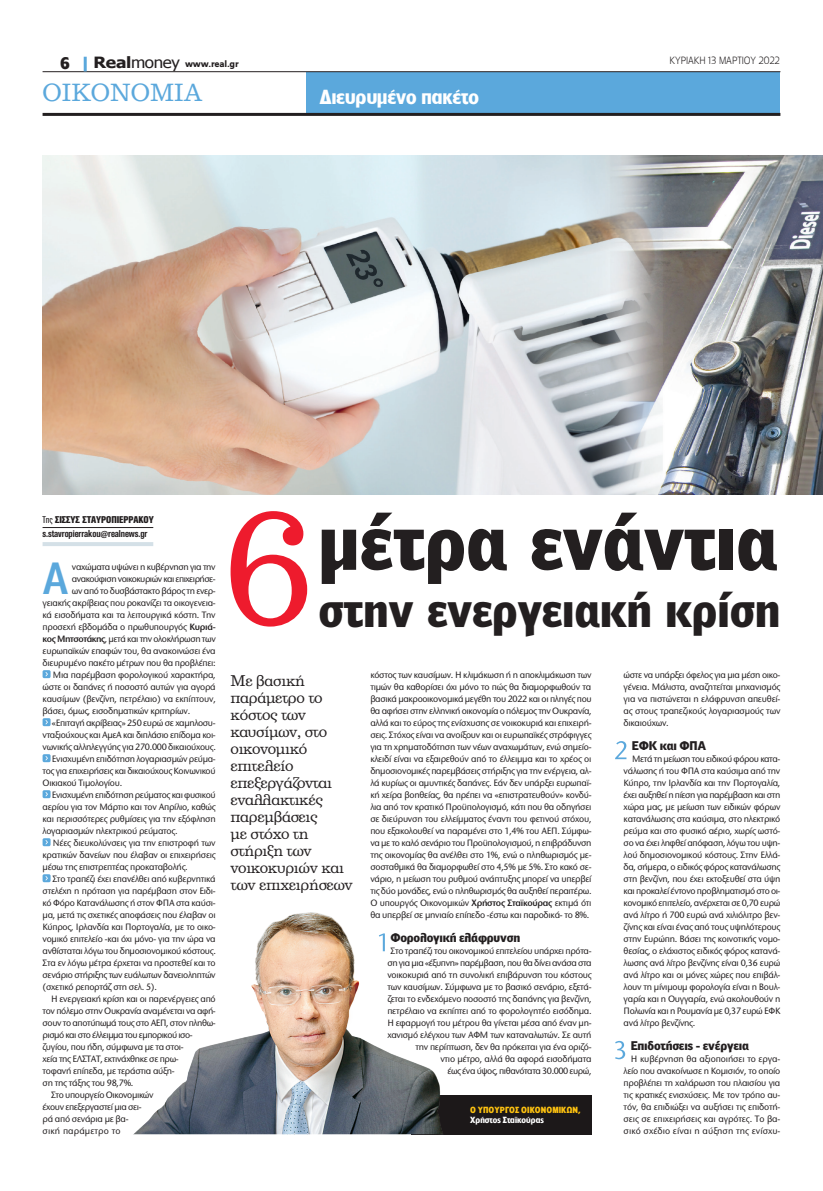
<style>
.page{position:relative;width:823px;height:1191px;background:#fff}
.page>*{position:absolute;margin:0;border:0;box-sizing:border-box;transform-origin:0 0}
.NEW_Titlos_55pt{font:900 75.4px "PF Bell Gothic Text";letter-spacing:-.01em;color:#231f20;scale:.96 1}
.NEW_Titlos_55pt-2{font:900 46.6px "PF Bell Gothic Text";letter-spacing:-.01em;color:#231f20;scale:.96 1}
.NEW_keimeno{font:500 42px "PF Lounge";color:#5ba8dc}
.t1{font:24px "PF Clarendon";color:#5ba8dc;scale:.96 1}
.t2{font:700 19px "PF Lounge";color:#fff}
.t3{font:700 16px "PF Lounge";color:#231f20}
.NEW_ypotitlos15pt{font:15px/17px "PF Clarendon";letter-spacing:-.02em;color:#231f20}
.NEW_Mesotitlos{font:900 12px "PF Bell Gothic Text";letter-spacing:-.02em;color:#231f20}
.t4{font:700 10px "PF Akzidenz Text Cond";letter-spacing:-.01em;color:#231f20}
.t5{font:900 10px "PF Akzidenz Text Cond";letter-spacing:-.01em;color:#231f20}
.t6{font:300 10px "PF Lounge";letter-spacing:-.005em;color:#231f20;scale:.96 1}
.NEW_keimeno-2{font:500 9.6px/12px "Stone Sans ITC Hel";letter-spacing:-.03em;color:#231f20;text-align:justify;scale:.96 1}
.NEW_keimeno_esoxi{font:500 9.6px/12px "Stone Sans ITC Hel";letter-spacing:-.035em;color:#231f20;scale:.96 1}
.vinieta{font:900 9px "PF Catalog";letter-spacing:-.02em;color:#231f20;scale:.96 1}
.NEW_Lezanta{font:700 8.3px/10px "PF Lounge";letter-spacing:.01em;color:#fec210}
.s1{font-family:"Tahoma";font-weight:700;font-size:15.5px}
.s2{font-family:"Tahoma";font-weight:400;font-size:15.5px}
.s3{font-weight:400}
.s4{font-weight:600}
.s5{color:#fff}
</style>
<div class="page">
<div style="left:306px;top:72px;width:474px;height:41px;background:#5ba8dc"></div>
<hr style="left:43px;top:71px;width:737px;height:1px;background:#231f20">
<hr style="left:43px;top:113px;width:737px;height:3px;background:#231f20">
<hr style="left:84px;top:57px;width:3px;height:14px;background:#5ba8dc">
<div style="left:411px;top:1095px;width:181px;height:39px;background:#1c1819"></div>
<hr style="left:43px;top:527px;width:110px;height:1px;background:#231f20">
<hr style="left:43px;top:542px;width:110px;height:4px;background:#d4e0e7">
<svg style="left:43px;top:670px;width:8px;height:8px"></svg>
<svg style="left:43px;top:718px;width:8px;height:8px"></svg>
<svg style="left:43px;top:754px;width:8px;height:8px"></svg>
<svg style="left:43px;top:790px;width:8px;height:8px"></svg>
<svg style="left:43px;top:838px;width:8px;height:8px"></svg>
<svg style="left:43px;top:874px;width:8px;height:8px"></svg>
<svg style="left:615px;top:741px;width:11px;height:18px"></svg>
<svg style="left:615px;top:1041px;width:9px;height:18px"></svg>
<img style="left:43px;top:156px;width:779px;height:339px">
<svg style="left:230px;top:511px;width:77px;height:115px"></svg>
<img style="left:134px;top:912px;width:309px;height:222px">
<p class="vinieta" style="left:94px;top:59px;width:153px"><span class="s1">Real</span><span class="s2">money</span> www.real.gr</p>
<p class="t6" style="left:669px;top:55px;width:117px">ΚΥΡΙΑΚΗ 13 ΜΑΡΤΙΟΥ 2022</p>
<p class="t3" style="left:60px;top:54px;width:11px">6</p>
<h3 class="t1" style="left:43px;top:80px;width:168px">OIKONOMIA</h3>
<h3 class="t2" style="left:319px;top:86px;width:161px">Διευρυμένο πακέτο</h3>
<p class="t5" style="left:43px;top:514px;width:113px"><span class="s3">Της</span> ΣΙΣΣΥΣ ΣΤΑΥΡΟΠΙΕΡΡΑΚΟΥ</p>
<p class="NEW_keimeno" style="left:43px;top:555px;width:28px">Α</p>
<p class="t4" style="left:43px;top:528px;width:106px">s.stavropierrakou@realnews.gr</p>
<p class="NEW_keimeno-2" style="left:43px;top:561px;width:182px;text-align:right">ναχώματα υψώνει η κυβέρνηση για την ανακούφιση νοικοκυριών και επιχειρήσε-<br>ων από το δυσβάστακτο βάρος τη ενερ&shy;γειακής ακρίβειας που ροκανίζει τα οικογενεια&shy;κά εισοδήματα και τα λειτουργικά κόστη. Την προσεχή εβδομάδα ο πρωθυπουργός <span class="s4">Κυριά&shy;κος Μητσοτάκης</span>, μετά και την ολοκλήρωση των ευρωπαϊκών επαφών του, θα ανακοινώσει ένα διευρυμένο πακέτο μέτρων που θα προβλέπει:</p>
<p class="NEW_keimeno-2" style="left:43px;top:669px;width:182px;text-indent:10px">Μια παρέμβαση φορολογικού χαρακτήρα, ώστε οι δαπάνες ή ποσοστό αυτών για αγορά καυσίμων (βενζίνη, πετρέλαιο) να εκπίπτουν, βάσει, όμως, εισοδηματικών κριτηρίων.</p>
<p class="NEW_keimeno-2" style="left:43px;top:717px;width:182px;text-indent:9px">«Επιταγή ακρίβειας» 250 ευρώ σε χαμηλοσυ&shy;νταξιούχους και ΑμεΑ και διπλάσιο επίδομα κοι&shy;νωνικής αλληλεγγύης για 270.000 δικαιούχους.</p>
<p class="NEW_keimeno-2" style="left:43px;top:753px;width:182px;text-indent:9px">Ενισχυμένη επιδότηση λογαριασμών ρεύμα&shy;τος για επιχειρήσεις και δικαιούχους Κοινωνικού Οικιακού Τιμολογίου.</p>
<p class="NEW_keimeno-2" style="left:43px;top:789px;width:182px;text-indent:9px">Ενισχυμένη επιδότηση ρεύματος και φυσικού αερίου για τον Μάρτιο και τον Απρίλιο, καθώς και περισσότερες ρυθμίσεις για την εξόφληση λογαριασμών ηλεκτρικού ρεύματος.</p>
<p class="NEW_keimeno-2" style="left:43px;top:837px;width:182px;text-indent:10px">Νέες διευκολύνσεις για την επιστροφή των κρατικών δανείων που έλαβαν οι επιχειρήσεις μέσω της επιστρεπτέας προκαταβολής.</p>
<p class="NEW_keimeno-2" style="left:43px;top:873px;width:182px;text-indent:10px">Στο τραπέζι έχει επανέλθει από κυβερνητικά στελέχη η πρόταση για παρέμβαση στον Ειδι&shy;κό Φόρο Κατανάλωσης ή στον ΦΠΑ στα καύσι&shy;μα, μετά τις σχετικές αποφάσεις που έλαβαν οι Κύπρος, Ιρλανδία και Πορτογαλία, με το οικο&shy;νομικό επιτελείο -και όχι μόνο- για την ώρα να ανθίσταται λόγω του δημοσιονομικού κόστους.<br>Στα εν λόγω μέτρα έρχεται να προστεθεί και το σενάριο στήριξης των ευάλωτων δανειοληπτών (σχετικό ρεπορτάζ στη σελ. 5).</p>
<p class="NEW_keimeno_esoxi" style="left:43px;top:993px;width:182px;text-indent:9px">H ενεργειακή κρίση και οι παρενέργειες από τον πόλεμο στην Ουκρανία αναμένεται να αφή&shy;σουν το αποτύπωμά τους στο ΑΕΠ, στον πληθω&shy;ρισμό και στο έλλειμμα του εμπορικού ισο&shy;ζυγίου, που ήδη, σύμφωνα με τα στοι-<br>χεία της ΕΛΣΤΑΤ, εκτινάχθηκε σε πρω-<br>τοφανή επίπεδα, με τεράστια αύξη-<br>ση της τάξης του 98,7%.</p>
<p class="NEW_keimeno_esoxi" style="left:43px;top:1089px;width:117px;text-indent:9px">Στο υπουργείο Οικονομικών έχουν επεξεργαστεί μια σει&shy;ρά από σενάρια με βα-<br>σική παράμετρο το</p>
<p class="NEW_Titlos_55pt" style="left:318px;top:494px;width:480px">μέτρα ενάντια</p>
<p class="NEW_Titlos_55pt-2" style="left:318px;top:580px;width:482px">στην ενεργειακή κρίση</p>
<p class="NEW_ypotitlos15pt" style="left:230px;top:673px;width:124px">Με βασική παράμετρο το κόστος των καυσίμων, στο οικονομικό επιτελείο επεξεργάζονται εναλλακτικές παρεμβάσεις<br>με στόχο τη στήριξη των νοικοκυριών και των επιχειρήσεων</p>
<p class="NEW_keimeno_esoxi" style="left:370px;top:669px;width:232px;text-align:justify">κόστος των καυσίμων. Η κλιμάκωση ή η αποκλιμάκωση των τιμών θα καθορίσει όχι μόνο το πώς θα διαμορφωθούν τα βασικά μακροοικονομικά μεγέθη του 2022 και οι πληγές που θα αφήσει στην ελληνική οικονομία ο πόλεμος την Ουκρανία, αλλά και το εύρος της ενίσχυσης σε νοικοκυριά και επιχειρή&shy;σεις. Στόχος είναι να ανοίξουν και οι ευρωπαϊκές στρόφιγγες για τη χρηματοδότηση των νέων αναχωμάτων, ενώ σημείο&shy;κλειδί είναι να εξαιρεθούν από το έλλειμμα και το χρέος οι δημοσιονομικές παρεμβάσεις στήριξης για την ενέργεια, αλ&shy;λά κυρίως οι αμυντικές δαπάνες. Εάν δεν υπάρξει ευρωπαϊ&shy;κή χείρα βοηθείας, θα πρέπει να «επιστρατευθούν» κονδύ&shy;λια από τον κρατικό Προϋπολογισμό, κάτι που θα οδηγήσει σε διεύρυνση του ελλείμματος έναντι του φετινού στόχου, που εξακολουθεί να παραμένει στο 1,4% του ΑΕΠ. Σύμφω&shy;να με το καλό σενάριο του Προϋπολογισμού, η επιβράδυνση της οικονομίας θα ανέλθει στο 1%, ενώ ο πληθωρισμός με&shy;σοσταθμικά θα διαμορφωθεί στο 4,5% με 5%. Στο κακό σε&shy;νάριο, η μείωση του ρυθμού ανάπτυξης μπορεί να υπερβεί τις δύο μονάδες, ενώ ο πληθωρισμός θα αυξηθεί περαιτέρω.<br>Ο υπουργός Οικονομικών <span class="s4">Χρήστος Σταϊκούρας</span> εκτιμά ότι θα υπερβεί σε μηνιαίο επίπεδο -έστω και παροδικά- το 8%.</p>
<p class="NEW_Mesotitlos" style="left:390px;top:930px;width:131px">Φορολογική ελάφρυνση</p>
<p class="NEW_keimeno-2" style="left:387px;top:945px;width:214px;text-align:right">Στο τραπέζι του οικονομικού επιτελείου υπάρχει πρότα&shy;ση για μια «έξυπνη» παρέμβαση, που θα δίνει ανάσα στα νοικοκυριά από τη συνολική επιβάρυνση του κόστους των καυσίμων. Σύμφωνα με το βασικό σενάριο, εξετά&shy;ζεται το ενδεχόμενο ποσοστό της δαπάνης για βενζίνη, πετρέλαιο να εκπίπτει από το φορολογητέο εισόδημα.<br>Η εφαρμογή του μέτρου θα γίνεται μέσα από έναν μη&shy;χανισμό ελέγχου των ΑΦΜ των καταναλωτών. Σε αυτή την περίπτωση, δεν θα πρόκειται για ένα οριζό-<br>ντιο μέτρο, αλλά θα αφορά εισοδήματα<br>έως ένα ύψος, πιθανότατα 30.000 ευρώ,</p>
<p class="NEW_Lezanta" style="left:470px;top:1105px;width:112px">Ο ΥΠΟΥΡΓΌΣ ΟΙΚΟΝΟΜΙΚΏΝ,<br><span class="s5">Χρήστος Σταϊκούρας</span></p>
<p class="NEW_keimeno-2" style="left:623px;top:669px;width:165px">ώστε να υπάρξει όφελος για μια μέση οικο&shy;γένεια. Μάλιστα, αναζητείται μηχανισμός για να πιστώνεται η ελάφρυνση απευθεί&shy;ας στους τραπεζικούς λογαριασμούς των δικαιούχων.</p>
<p class="NEW_Mesotitlos" style="left:631px;top:738px;width:76px">ΕΦΚ και ΦΠΑ</p>
<p class="NEW_keimeno-2" style="left:623px;top:753px;width:165px;text-indent:8px">Μετά τη μείωση του ειδικού φόρου κατα&shy;νάλωσης ή του ΦΠΑ στα καύσιμα από την Κύπρο, την Ιρλανδία και την Πορτογαλία, έχει αυξηθεί η πίεση για παρέμβαση και στη χώρα μας, με μείωση των ειδικών φόρων κατανάλωσης στα καύσιμα, στο ηλεκτρικό ρεύμα και στο φυσικό αέριο, χωρίς ωστό&shy;σο να έχει ληφθεί απόφαση, λόγω του υψη&shy;λού δημοσιονομικού κόστους. Στην Ελλά&shy;δα, σήμερα, ο ειδικός φόρος κατανάλωσης στη βενζίνη, που έχει εκτοξευθεί στα ύψη και προκαλεί έντονο προβληματισμό στο οι&shy;κονομικό επιτελείο, ανέρχεται σε 0,70 ευρώ ανά λίτρο ή 700 ευρώ ανά χιλιόλιτρο βεν&shy;ζίνης και είναι ένας από τους υψηλότερους στην Ευρώπη. Βάσει της κοινοτικής νομο&shy;θεσίας, ο ελάχιστος ειδικός φόρος κατανά&shy;λωσης ανά λίτρο βενζίνης είναι 0,36 ευρώ ανά λίτρο και οι μόνες χώρες που επιβάλ&shy;λουν τη μίνιμουμ φορολογία είναι η Βουλ&shy;γαρία και η Ουγγαρία, ενώ ακολουθούν η Πολωνία και η Ρουμανία με 0,37 ευρώ ΕΦΚ ανά λίτρο βενζίνης.</p>
<p class="NEW_Mesotitlos" style="left:630px;top:1038px;width:120px">Επιδοτήσεις - ενέργεια</p>
<p class="NEW_keimeno-2" style="left:623px;top:1053px;width:165px;text-indent:7px">Η κυβέρνηση θα αξιοποιήσει το εργα&shy;λείο που ανακοίνωσε η Κομισιόν, το οποίο προβλέπει τη χαλάρωση του πλαισίου για τις κρατικές ενισχύσεις. Με τον τρόπο αυ&shy;τόν, θα επιδιώξει να αυξήσει τις επιδοτή&shy;σεις σε επιχειρήσεις και αγρότες. Το βα&shy;σικό σχέδιο είναι η αύξηση της ενίσχυ-</p>
</div>
